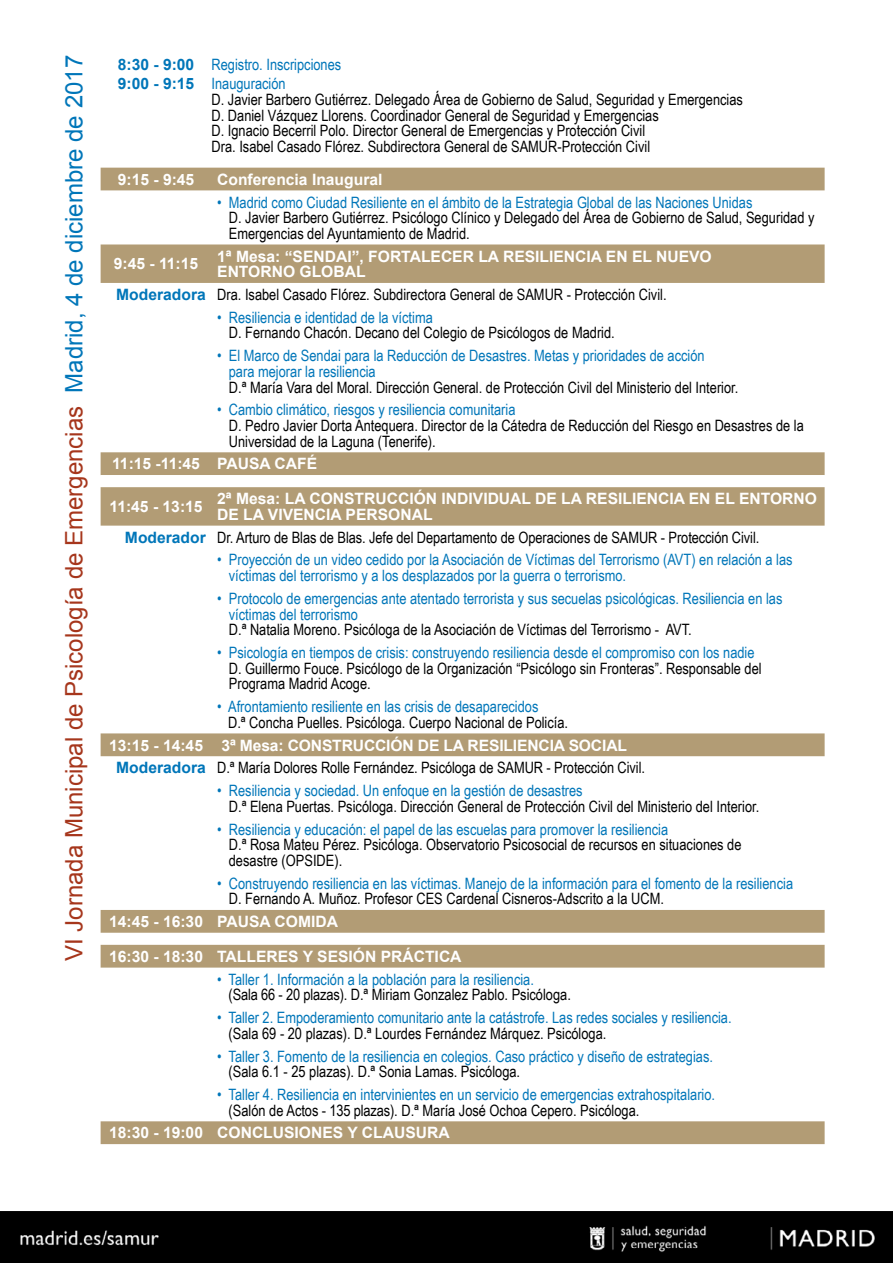
<style>
.page{position:relative;width:893px;height:1263px;background:#fff}
.page>*{position:absolute;margin:0;border:0;box-sizing:border-box;transform-origin:0 0}
.t1{font:24px "Arial";color:#a6361c}
.t2{font:15.6px/15.6px "Arial Narrow";color:#000}
.t3{font:15.6px/15.6px "Arial Narrow";color:#0076b9}
.t4{font:700 15.6px/15.6px "Arial";color:#fff}
.s1{color:#0076b9}
.s2{font-family:"Arial";font-weight:700}
.s3{font-family:"Arial";font-weight:700;color:#0076b9}
</style>
<div class="page">
<div style="left:101px;top:168px;width:724px;height:22px;background:#b29c75"></div>
<div style="left:101px;top:244px;width:724px;height:39px;background:#b29c75"></div>
<div style="left:101px;top:452px;width:724px;height:23px;background:#b29c75"></div>
<svg style="left:101px;top:756px;width:724px;height:189px"></svg>
<div style="left:101px;top:487px;width:724px;height:39px;background:#b29c75"></div>
<div style="left:101px;top:733px;width:724px;height:23px;background:#b29c75"></div>
<div style="left:101px;top:910px;width:724px;height:23px;background:#b29c75"></div>
<div style="left:101px;top:945px;width:724px;height:22px;background:#b29c75"></div>
<div style="left:101px;top:1121px;width:724px;height:23px;background:#b29c75"></div>
<img style="left:0;top:1212px;width:893px;height:51px">
<h1 class="t1" style="left:58px;top:961px;width:907px;rotate:-90deg">VI Jornada Municipal de Psicología de Emergencias <span class="s1">Madrid, 4 de diciembre de 2017</span></h1>
<p class="t3" style="left:118px;top:54px;width:225px;line-height:19.8px"><span class="s2">8:30 - 9:00</span> Registro. Inscripciones<br><span class="s2">9:00 - 9:15</span> Inauguración</p>
<p class="t2" style="left:212px;top:91px;width:533px">D. Javier Barbero Gutiérrez. Delegado Área de Gobierno de Salud, Seguridad y Emergencias D. Daniel Vázquez Llorens. Coordinador General de Seguridad y Emergencias<br>D. Ignacio Becerril Polo. Director General de Emergencias y Protección Civil<br>Dra. Isabel Casado Flórez. Subdirectora General de SAMUR-Protección Civil</p>
<p class="t4" style="left:118px;top:172px;width:78px">9:15 - 9:45</p>
<p class="t4" style="left:217px;top:172px;width:167px">Conferencia Inaugural</p>
<p class="t3" style="left:217px;top:194px;width:537px">• Madrid como Ciudad Resiliente en el ámbito de la Estrategia Global de las Naciones Unidas</p>
<p class="t2" style="left:229px;top:209px;width:587px">D. Javier Barbero Gutiérrez. Psicólogo Clínico y Delegado del Área de Gobierno de Salud, Seguridad y<br>Emergencias del Ayuntamiento de Madrid.</p>
<p class="t4" style="left:114px;top:257px;width:86px">9:45 - 11:15</p>
<p class="t4" style="left:217px;top:249px;width:496px">1ª Mesa: “SENDAI”, FORTALECER LA RESILIENCIA EN EL NUEVO<br>ENTORNO GLOBAL</p>
<p class="t2" style="left:116px;top:286px;width:552px"><span class="s3">Moderadora</span> Dra. Isabel Casado Flórez. Subdirectora General de SAMUR - Protección Civil.</p>
<p class="t3" style="left:217px;top:309px;width:217px">• Resiliencia e identidad de la víctima</p>
<p class="t2" style="left:229px;top:325px;width:387px">D. Fernando Chacón. Decano del Colegio de Psicólogos de Madrid.</p>
<p class="t3" style="left:229px;top:347px;width:477px;text-indent:-12px">• El Marco de Sendai para la Reducción de Desastres. Metas y prioridades de acción para mejorar la resiliencia</p>
<p class="t2" style="left:229px;top:379px;width:511px">D.ª María Vara del Moral. Dirección General. de Protección Civil del Ministerio del Interior.</p>
<p class="t3" style="left:217px;top:401px;width:300px">• Cambio climático, riesgos y resiliencia comunitaria</p>
<p class="t2" style="left:229px;top:417px;width:576px">D. Pedro Javier Dorta Antequera. Director de la Cátedra de Reducción del Riesgo en Desastres de la<br>Universidad de la Laguna (Tenerife).</p>
<p class="t4" style="left:112px;top:457px;width:207px">11:15 -11:45 PAUSA CAFÉ</p>
<p class="t4" style="left:110px;top:499px;width:95px">11:45 - 13:15</p>
<p class="t4" style="left:217px;top:491px;width:601px">2ª Mesa: LA CONSTRUCCIÓN INDIVIDUAL DE LA RESILIENCIA EN EL ENTORNO<br>DE LA VIVENCIA PERSONAL</p>
<p class="t2" style="left:125px;top:529px;width:636px"><span class="s3">Moderador</span> Dr. Arturo de Blas de Blas. Jefe del Departamento de Operaciones de SAMUR - Protección Civil.</p>
<p class="t3" style="left:229px;top:552px;width:565px;text-indent:-12px">• Proyección de un video cedido por la Asociación de Víctimas del Terrorismo (AVT) en relación a las víctimas del terrorismo y a los desplazados por la guerra o terrorismo.</p>
<p class="t3" style="left:229px;top:590px;width:555px;text-indent:-12px">• Protocolo de emergencias ante atentado terrorista y sus secuelas psicológicas. Resiliencia en las víctimas del terrorismo</p>
<p class="t2" style="left:229px;top:621px;width:464px">D.ª Natalia Moreno. Psicóloga de la Asociación de Víctimas del Terrorismo - AVT.</p>
<p class="t3" style="left:217px;top:644px;width:539px">• Psicología en tiempos de crisis: construyendo resiliencia desde el compromiso con los nadie</p>
<p class="t2" style="left:229px;top:660px;width:534px">D. Guillermo Fouce. Psicólogo de la Organización “Psicólogo sin Fronteras”. Responsable del<br>Programa Madrid Acoge.</p>
<p class="t3" style="left:217px;top:698px;width:323px">• Afrontamiento resiliente en las crisis de desaparecidos</p>
<p class="t2" style="left:228px;top:714px;width:342px">D.ª Concha Puelles. Psicóloga. Cuerpo Nacional de Policía.</p>
<p class="t4" style="left:109px;top:738px;width:519px">13:15 - 14:45 3ª Mesa: CONSTRUCCIÓN DE LA RESILIENCIA SOCIAL</p>
<p class="t2" style="left:116px;top:759px;width:530px"><span class="s3">Moderadora</span> D.ª María Dolores Rolle Fernández. Psicóloga de SAMUR - Protección Civil.</p>
<p class="t3" style="left:217px;top:782px;width:367px">• Resiliencia y sociedad. Un enfoque en la gestión de desastres</p>
<p class="t2" style="left:229px;top:798px;width:532px">D.ª Elena Puertas. Psicóloga. Dirección General de Protección Civil del Ministerio del Interior.</p>
<p class="t3" style="left:217px;top:821px;width:453px">• Resiliencia y educación: el papel de las escuelas para promover la resiliencia</p>
<p class="t2" style="left:229px;top:836px;width:514px">D.ª Rosa Mateu Pérez. Psicóloga. Observatorio Psicosocial de recursos en situaciones de desastre (OPSIDE).</p>
<p class="t3" style="left:217px;top:875px;width:577px">• Construyendo resiliencia en las víctimas. Manejo de la información para el fomento de la resiliencia</p>
<p class="t2" style="left:229px;top:890px;width:437px">D. Fernando A. Muñoz. Profesor CES Cardenal Cisneros-Adscrito a la UCM.</p>
<p class="t4" style="left:109px;top:914px;width:230px">14:45 - 16:30 PAUSA COMIDA</p>
<p class="t4" style="left:109px;top:949px;width:354px">16:30 - 18:30 TALLERES Y SESIÓN PRÁCTICA</p>
<p class="t3" style="left:217px;top:971px;width:318px">• Taller 1. Información a la población para la resiliencia.</p>
<p class="t2" style="left:229px;top:986px;width:344px">(Sala 66 - 20 plazas). D.ª Miriam Gonzalez Pablo. Psicóloga.</p>
<p class="t3" style="left:217px;top:1009px;width:516px">• Taller 2. Empoderamiento comunitario ante la catástrofe. Las redes sociales y resiliencia.</p>
<p class="t2" style="left:229px;top:1025px;width:379px">(Sala 69 - 20 plazas). D.ª Lourdes Fernández Márquez. Psicóloga.</p>
<p class="t3" style="left:217px;top:1048px;width:497px">• Taller 3. Fomento de la resiliencia en colegios. Caso práctico y diseño de estrategias.</p>
<p class="t2" style="left:229px;top:1063px;width:293px">(Sala 6.1 - 25 plazas). D.ª Sonia Lamas. Psicóloga.</p>
<p class="t3" style="left:217px;top:1086px;width:499px">• Taller 4. Resiliencia en intervinientes en un servicio de emergencias extrahospitalario.</p>
<p class="t2" style="left:229px;top:1102px;width:412px">(Salón de Actos - 135 plazas). D.ª María José Ochoa Cepero. Psicóloga.</p>
<p class="t4" style="left:109px;top:1125px;width:342px">18:30 - 19:00 CONCLUSIONES Y CLAUSURA</p>
</div>
